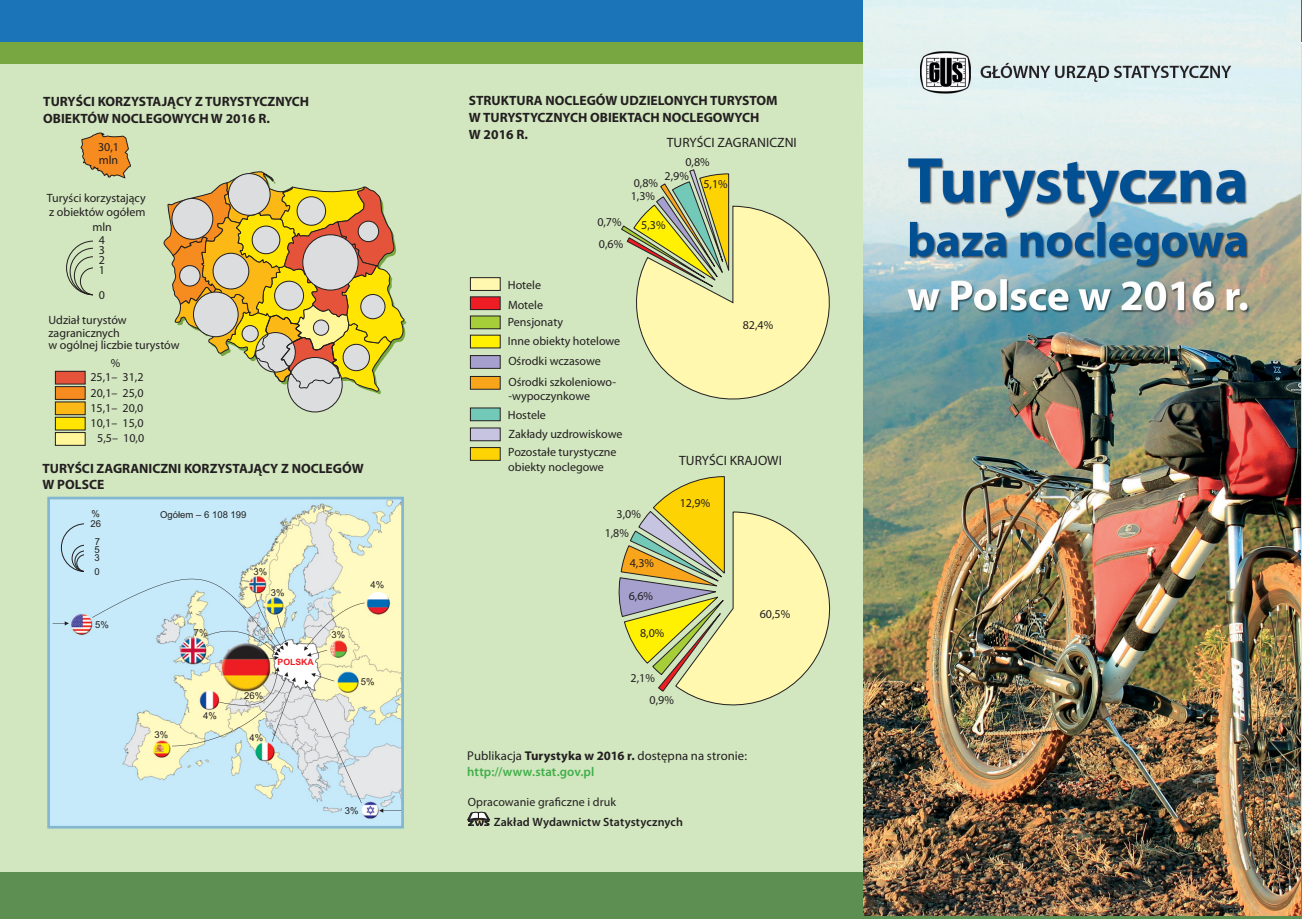
<style>
.page{position:relative;width:1302px;height:919px;background:#fff}
.page>*{position:absolute;margin:0;border:0;box-sizing:border-box;transform-origin:0 0}
.t1{font:700 13.5px/16.8px "Myriad Pro";color:#231f20}
.t2{font:13.5px "Myriad Pro";color:#231f20}
.List_Paragraph{font:12.75px "Myriad Pro";letter-spacing:.005em;color:#231f20}
.List_Paragraph-2{font:600 12.75px "Myriad Pro";letter-spacing:.01em;color:#40ae49}
.List_Paragraph-3{font:12px/18.8px "Myriad Pro";color:#231f20}
.List_Paragraph-4{font:600 12px "Myriad Pro";letter-spacing:.01em;color:#231f20}
.t3{font:9.45px/13px "Arial";color:#231f20}
.t4{font:700 8.7px "Arial";color:#ee1d23}
.s1{font-weight:700}
</style>
<div class="page">
<div style="left:0;top:0;width:1301px;height:918px;background:#d2e7c0"></div>
<div style="left:0;top:872px;width:1301px;height:46px;background:#5c8f51"></div>
<svg style="left:467px;top:811px;width:23px;height:14px"></svg>
<hr style="left:0;top:40px;width:1301px;height:4px;background:#78a741">
<div style="left:470px;top:277px;width:30px;height:13px;background:#fff8ae"></div>
<div style="left:470px;top:277px;width:30px;height:14px;border:1px solid #231f20"></div>
<div style="left:470px;top:408px;width:30px;height:12px;background:#73c9b7"></div>
<div style="left:470px;top:407px;width:30px;height:14px;border:1px solid #231f20"></div>
<div style="left:470px;top:428px;width:30px;height:12px;background:#c6c4e1"></div>
<div style="left:470px;top:427px;width:30px;height:14px;border:1px solid #231f20"></div>
<div style="left:470px;top:447px;width:30px;height:13px;background:#fed304"></div>
<div style="left:470px;top:447px;width:30px;height:13px;border:1px solid #231f20"></div>
<div style="left:470px;top:297px;width:30px;height:12px;background:#ee1d23"></div>
<div style="left:470px;top:296px;width:30px;height:14px;border:1px solid #231f20"></div>
<div style="left:470px;top:316px;width:30px;height:13px;background:#a6ce39"></div>
<div style="left:470px;top:315px;width:30px;height:14px;border:1px solid #231f20"></div>
<div style="left:470px;top:335px;width:30px;height:13px;background:#fff101"></div>
<div style="left:470px;top:355px;width:30px;height:13px;background:#a5a0ce"></div>
<div style="left:470px;top:355px;width:30px;height:13px;border:1px solid #231f20"></div>
<div style="left:470px;top:376px;width:30px;height:13px;background:#f9a51b"></div>
<div style="left:470px;top:376px;width:30px;height:13px;border:1px solid #231f20"></div>
<svg style="left:621px;top:169px;width:209px;height:231px"></svg>
<svg style="left:618px;top:476px;width:213px;height:230px"></svg>
<img style="left:60px;top:500px;width:340px;height:321px">
<svg style="left:92px;top:578px;width:196px;height:82px;background:#c2d8dc"></svg>
<svg style="left:172px;top:667px;width:123px;height:79px;background:#e1d9bc"></svg>
<svg style="left:305px;top:673px;width:56px;height:130px;background:#d5dfd9"></svg>
<div style="left:76px;top:554px;width:18px;height:18px;border:1px solid #231f20;border-radius:50%"></div>
<div style="left:75px;top:550px;width:21px;height:22px;border:1px solid #231f20;border-radius:50%"></div>
<div style="left:72px;top:545px;width:27px;height:27px;border:1px solid #231f20;border-radius:50%"></div>
<div style="left:61px;top:523px;width:48px;height:49px;border:1px solid #231f20;border-radius:50%"></div>
<div style="left:85px;top:513px;width:81px;height:63px;background:#c6eafa"></div>
<div style="left:49px;top:497px;width:11px;height:325px;background:#c6eafa"></div>
<svg style="left:304px;top:586px;width:61px;height:70px;background:#e7e3c5"></svg>
<svg style="left:379px;top:808px;width:21px;height:4px"></svg>
<svg style="left:53px;top:621px;width:16px;height:4px"></svg>
<div style="left:47px;top:496px;width:357px;height:332px;border:3px solid #82b7cf"></div>
<div style="left:0;top:0;width:1301px;height:42px;background:#1b74b7"></div>
<div style="left:0;top:43px;width:863px;height:21px;background:#78a741"></div>
<img style="left:863px;top:0;width:437px;height:915px">
<div style="left:55px;top:371px;width:30px;height:13px;background:#e5533a"></div>
<div style="left:55px;top:371px;width:30px;height:13px;border:1px solid #231f20"></div>
<div style="left:55px;top:386px;width:30px;height:13px;background:#f68b1f"></div>
<div style="left:55px;top:386px;width:30px;height:13px;border:1px solid #231f20"></div>
<div style="left:55px;top:402px;width:30px;height:12px;background:#fcb814"></div>
<div style="left:55px;top:401px;width:30px;height:14px;border:1px solid #231f20"></div>
<div style="left:55px;top:417px;width:30px;height:13px;background:#ffe501"></div>
<div style="left:55px;top:417px;width:30px;height:13px;border:1px solid #231f20"></div>
<div style="left:55px;top:432px;width:30px;height:13px;background:#fff79a"></div>
<div style="left:55px;top:432px;width:30px;height:13px;border:1px solid #231f20"></div>
<svg style="left:80px;top:132px;width:51px;height:47px"></svg>
<svg style="left:288px;top:357px;width:54px;height:55px"></svg>
<svg style="left:66px;top:240px;width:27px;height:55px"></svg>
<svg style="left:163px;top:171px;width:243px;height:236px"></svg>
<p class="t1" style="left:43px;top:93px;width:267px">TURYŚCI KORZYSTAJĄCY Z TURYSTYCZNYCH<br>OBIEKTÓW NOCLEGOWYCH W 2016 R.</p>
<p class="List_Paragraph-3" style="left:98px;top:140px;width:22px;line-height:13px">30,1 mln</p>
<p class="List_Paragraph-3" style="left:47px;top:190px;width:101px;line-height:14.4px">Turyści korzystający z obiektów ogółem</p>
<p class="List_Paragraph-3" style="left:92px;top:218px;width:21px">mln</p>
<p class="List_Paragraph-3" style="left:99px;top:231px;width:8px">4</p>
<p class="List_Paragraph-3" style="left:99px;top:240px;width:8px">3</p>
<p class="List_Paragraph-3" style="left:99px;top:250px;width:8px">2</p>
<p class="List_Paragraph-3" style="left:99px;top:260px;width:8px">1</p>
<p class="List_Paragraph-3" style="left:99px;top:285px;width:8px">0</p>
<p class="List_Paragraph-3" style="left:48px;top:313px;width:132px;line-height:12.8px">Udział turystów zagranicznych<br>w ogólnej liczbie turystów</p>
<p class="List_Paragraph-3" style="left:111px;top:353px;width:11px">%</p>
<p class="List_Paragraph-3" style="left:90px;top:367px;width:54px">25,1– 31,2</p>
<p class="List_Paragraph-3" style="left:90px;top:383px;width:54px">20,1– 25,0</p>
<p class="List_Paragraph-3" style="left:90px;top:398px;width:54px">15,1– 20,0</p>
<p class="List_Paragraph-3" style="left:90px;top:413px;width:54px">10,1– 15,0</p>
<p class="List_Paragraph-3" style="left:97px;top:428px;width:48px">5,5– 10,0</p>
<p class="t1" style="left:43px;top:460px;width:322px;line-height:16.2px">TURYŚCI ZAGRANICZNI KORZYSTAJĄCY Z NOCLEGÓW<br>W POLSCE</p>
<p class="t3" style="left:91px;top:507px;width:10px">%</p>
<p class="t3" style="left:90px;top:517px;width:12px">26</p>
<p class="t3" style="left:95px;top:534px;width:7px">7</p>
<p class="t3" style="left:94px;top:543px;width:7px">5</p>
<p class="t3" style="left:94px;top:551px;width:7px">3<br>0</p>
<p class="t3" style="left:95px;top:618px;width:15px">5%</p>
<p class="t3" style="left:160px;top:508px;width:88px">Ogółem – 6 108 199</p>
<p class="t3" style="left:194px;top:626px;width:15px">7%</p>
<p class="t3" style="left:154px;top:727px;width:15px">3%</p>
<p class="t3" style="left:203px;top:709px;width:15px">4%</p>
<p class="t3" style="left:253px;top:565px;width:15px">3%</p>
<p class="t3" style="left:271px;top:585px;width:15px">3%</p>
<p class="t3" style="left:244px;top:689px;width:21px">26%</p>
<p class="t3" style="left:249px;top:730px;width:15px">4%</p>
<p class="t4" style="left:277px;top:656px;width:38px">POLSKA</p>
<p class="t3" style="left:370px;top:578px;width:15px">4%</p>
<p class="t3" style="left:331px;top:628px;width:15px">3%</p>
<p class="t3" style="left:361px;top:674px;width:15px">5%</p>
<p class="t3" style="left:345px;top:803px;width:15px">3%</p>
<p class="t1" style="left:469px;top:92px;width:310px">STRUKTURA NOCLEGÓW UDZIELONYCH TURYSTOM<br>W TURYSTYCZNYCH OBIEKTACH NOCLEGOWYCH<br>W 2016 R.</p>
<p class="t2" style="left:666px;top:134px;width:131px">TURYŚCI ZAGRANICZNI</p>
<p class="List_Paragraph-3" style="left:664px;top:155px;width:47px;line-height:13.5px;text-indent:21px">0,8%<br>2,9%</p>
<p class="List_Paragraph-3" style="left:633px;top:173px;width:26px">0,8%</p>
<p class="List_Paragraph-3" style="left:703px;top:174px;width:26px">5,1%</p>
<p class="List_Paragraph-3" style="left:597px;top:212px;width:26px">0,7%</p>
<p class="List_Paragraph-3" style="left:599px;top:235px;width:26px">0,6%</p>
<p class="List_Paragraph-3" style="left:630px;top:186px;width:26px">1,3%</p>
<p class="List_Paragraph-3" style="left:641px;top:215px;width:26px">5,3%</p>
<p class="List_Paragraph-3" style="left:508px;top:275px;width:35px">Hotele</p>
<p class="List_Paragraph-3" style="left:508px;top:296px;width:114px;line-height:17.9px">Motele<br>Pensjonaty<br>Inne obiekty hotelowe</p>
<p class="List_Paragraph-3" style="left:508px;top:351px;width:109px;line-height:20.4px">Ośrodki wczasowe<br>Ośrodki szkoleniowo-</p>
<p class="List_Paragraph-3" style="left:508px;top:387px;width:83px">-wypoczynkowe</p>
<p class="List_Paragraph-3" style="left:508px;top:405px;width:116px">Hostele<br>Zakłady uzdrowiskowe<br>Pozostałe turystyczne</p>
<p class="List_Paragraph-3" style="left:508px;top:457px;width:97px">obiekty noclegowe</p>
<p class="List_Paragraph-3" style="left:616px;top:504px;width:26px">3,0%</p>
<p class="List_Paragraph-3" style="left:604px;top:523px;width:26px">1,8%</p>
<p class="List_Paragraph-3" style="left:629px;top:553px;width:26px">4,3%</p>
<p class="List_Paragraph-3" style="left:628px;top:586px;width:26px">6,6%</p>
<p class="List_Paragraph-3" style="left:640px;top:623px;width:26px">8,0%</p>
<p class="List_Paragraph-3" style="left:742px;top:315px;width:32px">82,4%</p>
<p class="t2" style="left:679px;top:452px;width:104px">TURYŚCI KRAJOWI</p>
<p class="List_Paragraph-3" style="left:679px;top:493px;width:32px">12,9%</p>
<p class="List_Paragraph-3" style="left:759px;top:604px;width:32px">60,5%</p>
<p class="List_Paragraph-3" style="left:630px;top:668px;width:26px">2,1%</p>
<p class="List_Paragraph-3" style="left:649px;top:690px;width:26px">0,9%</p>
<p class="List_Paragraph" style="left:467px;top:748px;width:281px">Publikacja <span class="s1">Turystyka w 2016 r.</span> dostępna na stronie:</p>
<p class="List_Paragraph-2" style="left:467px;top:763px;width:129px">http://www.stat.gov.pl</p>
<p class="List_Paragraph-3" style="left:467px;top:792px;width:150px">Opracowanie graficzne i druk</p>
<p class="List_Paragraph-4" style="left:493px;top:814px;width:191px">Zakład Wydawnictw Statystycznych</p>
</div>
